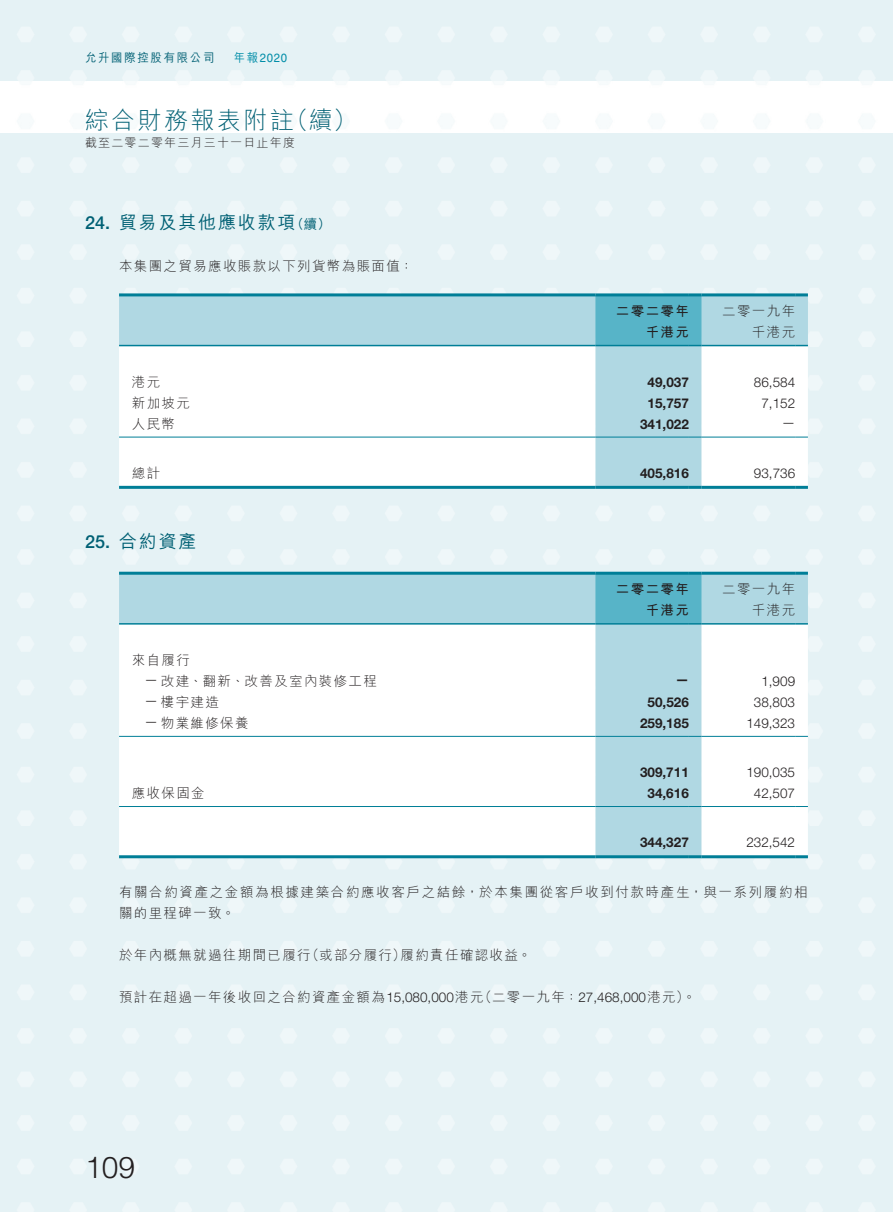
<style>
.page{position:relative;width:893px;height:1212px;background:#fff}
.page>*{position:absolute;margin:0;border:0;box-sizing:border-box;transform-origin:0 0}
.t1{font:300 30px "Helvetica LT Std";color:#231f20}
.t2{font:300 24px "M Hei HK";letter-spacing:.1em;color:#006074}
.t3{font:500 18px "M Hei HK";letter-spacing:.1em;color:#006074}
.t4{font:500 18px "Helvetica Neue LT Std";color:#006074}
.t5{font:300 13.5px "M Hei HK";letter-spacing:.1em;color:#231f20}
.t6{font:700 13.5px "Helvetica Neue LT Std";color:#231f20}
.t7{font:300 13.5px "Helvetica Neue LT Std";color:#231f20}
.t8{font:300 13.5px/21px "M Hei HK";letter-spacing:.12em;color:#231f20}
.t9{font:700 13.5px "M Hei HK";letter-spacing:.1em;color:#231f20}
.t10{font:500 13.5px "M Hei HK";color:#006074}
.t11{font:300 12px "M Hei HK";letter-spacing:.1em;color:#231f20}
.t12{font:500 12px "M Hei HK";letter-spacing:.15em;color:#006074;scale:.95 1}
.t13{font:12px "Helvetica LT Std";color:#008da8;scale:.95 1}
.s1{font-family:"M Hei HK";font-weight:500}
.s2{font-family:"Helvetica Neue LT Std"}
</style>
<div class="page">
<hr style="left:892px;top:0;width:1px;height:1212px;background:#e5f2f5">
<hr style="left:892px;top:81px;width:1px;height:51px;background:#fff">
<div style="left:119px;top:296px;width:689px;height:49px;background:#b0d8e3"></div>
<svg style="left:119px;top:346px;width:689px;height:140px"></svg>
<svg style="left:795px;top:437px;width:13px;height:1px"></svg>
<hr style="left:119px;top:437px;width:476px;height:1px;background:#007e97">
<hr style="left:595px;top:437px;width:94px;height:1px;background:#007e97">
<svg style="left:689px;top:437px;width:13px;height:1px"></svg>
<hr style="left:702px;top:437px;width:93px;height:1px;background:#007e97">
<hr style="left:119px;top:345px;width:476px;height:1px;background:#007e97">
<hr style="left:702px;top:345px;width:93px;height:1px;background:#007e97">
<svg style="left:795px;top:345px;width:13px;height:1px"></svg>
<hr style="left:119px;top:486px;width:476px;height:3px;background:#007e97">
<hr style="left:595px;top:486px;width:94px;height:3px;background:#007e97">
<svg style="left:689px;top:486px;width:13px;height:3px"></svg>
<hr style="left:702px;top:486px;width:93px;height:3px;background:#007e97">
<svg style="left:795px;top:486px;width:13px;height:3px"></svg>
<hr style="left:119px;top:293px;width:476px;height:3px;background:#007e97">
<svg style="left:595px;top:293px;width:107px;height:53px;background:#52b0c4"></svg>
<hr style="left:702px;top:293px;width:93px;height:3px;background:#007e97">
<svg style="left:795px;top:293px;width:13px;height:3px"></svg>
<div style="left:119px;top:575px;width:689px;height:48px;background:#b0d8e3"></div>
<svg style="left:119px;top:625px;width:689px;height:230px"></svg>
<svg style="left:795px;top:736px;width:13px;height:1px"></svg>
<svg style="left:795px;top:806px;width:13px;height:1px"></svg>
<hr style="left:119px;top:736px;width:476px;height:1px;background:#007e97">
<hr style="left:595px;top:736px;width:94px;height:1px;background:#007e97">
<svg style="left:689px;top:736px;width:13px;height:1px"></svg>
<hr style="left:702px;top:736px;width:93px;height:1px;background:#007e97">
<hr style="left:119px;top:806px;width:476px;height:1px;background:#007e97">
<hr style="left:595px;top:806px;width:94px;height:1px;background:#007e97">
<svg style="left:689px;top:806px;width:13px;height:1px"></svg>
<hr style="left:702px;top:806px;width:93px;height:1px;background:#007e97">
<hr style="left:119px;top:623px;width:476px;height:2px;background:#007e97">
<hr style="left:702px;top:623px;width:93px;height:2px;background:#007e97">
<svg style="left:795px;top:623px;width:13px;height:2px"></svg>
<hr style="left:119px;top:855px;width:476px;height:3px;background:#007e97">
<hr style="left:595px;top:855px;width:94px;height:3px;background:#007e97">
<svg style="left:689px;top:855px;width:13px;height:3px"></svg>
<hr style="left:702px;top:855px;width:93px;height:3px;background:#007e97">
<svg style="left:795px;top:855px;width:13px;height:3px"></svg>
<hr style="left:119px;top:572px;width:476px;height:3px;background:#007e97">
<svg style="left:595px;top:572px;width:107px;height:53px;background:#51b0c4"></svg>
<hr style="left:702px;top:572px;width:93px;height:3px;background:#007e97">
<svg style="left:795px;top:572px;width:13px;height:3px"></svg>
<p class="t12" style="left:85px;top:49px;width:138px">允升國際控股有限公司</p>
<p class="t13" style="left:234px;top:50px;width:58px"><span class="s1">年報</span>2020</p>
<h2 class="t2" style="left:285px;top:108px;width:74px">（續(</h2>
<h2 class="t2" style="left:85px;top:108px;width:210px">綜合財務報表附註</h2>
<p class="t11" style="left:85px;top:136px;width:212px">截至二零二零年三月三十一日止年度</p>
<h3 class="t4" style="left:85px;top:212px;width:27px">24.</h3>
<h3 class="t3" style="left:119px;top:209px;width:178px">貿易及其他應收款項</h3>
<p class="t10" style="left:290px;top:214px;width:42px">（續(</p>
<p class="t5" style="left:119px;top:259px;width:296px">本集團之貿易應收賬款以下列貨幣為賬面值：</p>
<p class="t5" style="left:132px;top:375px;width:30px">港元</p>
<p class="t5" style="left:132px;top:396px;width:60px">新加坡元</p>
<p class="t5" style="left:132px;top:417px;width:45px">人民幣</p>
<p class="t5" style="left:132px;top:466px;width:30px">總計</p>
<p class="t9" style="left:616px;top:301px;width:74px">二零二零年</p>
<p class="t5" style="left:722px;top:304px;width:74px">二零一九年</p>
<p class="t9" style="left:646px;top:322px;width:45px">千港元</p>
<p class="t5" style="left:752px;top:325px;width:45px">千港元</p>
<p class="t6" style="left:648px;top:373px;width:43px">49,037</p>
<p class="t7" style="left:754px;top:374px;width:43px">86,584</p>
<p class="t6" style="left:648px;top:394px;width:43px">15,757</p>
<p class="t7" style="left:761px;top:395px;width:35px">7,152</p>
<p class="t6" style="left:640px;top:415px;width:50px">341,022</p>
<p class="t7" style="left:782px;top:413px;width:15px">—</p>
<p class="t6" style="left:640px;top:465px;width:50px">405,816</p>
<p class="t7" style="left:754px;top:465px;width:43px">93,736</p>
<h3 class="t4" style="left:85px;top:531px;width:27px">25.</h3>
<h3 class="t3" style="left:119px;top:529px;width:79px">合約資產</h3>
<p class="t9" style="left:616px;top:579px;width:74px">二零二零年</p>
<p class="t9" style="left:646px;top:600px;width:45px">千港元</p>
<p class="t5" style="left:722px;top:582px;width:74px">二零一九年</p>
<p class="t5" style="left:752px;top:603px;width:45px">千港元</p>
<p class="t5" style="left:132px;top:653px;width:60px">來自履行</p>
<p class="t5" style="left:161px;top:674px;width:217px">改建、翻新、改善及室內裝修工程</p>
<p class="t7" style="left:145px;top:671px;width:15px">—</p>
<p class="t6" style="left:675px;top:671px;width:15px">—</p>
<p class="t7" style="left:761px;top:673px;width:35px">1,909</p>
<p class="t5" style="left:161px;top:695px;width:60px">樓宇建造</p>
<p class="t7" style="left:145px;top:692px;width:15px">—</p>
<p class="t6" style="left:648px;top:694px;width:43px">50,526</p>
<p class="t7" style="left:754px;top:694px;width:43px">38,803</p>
<p class="t5" style="left:161px;top:716px;width:89px">物業維修保養</p>
<p class="t7" style="left:145px;top:713px;width:15px">—</p>
<p class="t6" style="left:640px;top:715px;width:50px">259,185</p>
<p class="t7" style="left:746px;top:715px;width:50px">149,323</p>
<p class="t6" style="left:640px;top:764px;width:50px">309,711</p>
<p class="t7" style="left:746px;top:764px;width:50px">190,035</p>
<p class="t5" style="left:132px;top:786px;width:74px">應收保固金</p>
<p class="t6" style="left:647px;top:785px;width:43px">34,616</p>
<p class="t7" style="left:754px;top:785px;width:43px">42,507</p>
<p class="t6" style="left:640px;top:834px;width:50px">344,327</p>
<p class="t8" style="left:119px;top:881px;width:690px">有關合約資產之金額為根據建築合約應收客戶之結餘，於本集團從客戶收到付款時產生，與一系列履約相關的里程碑一致。</p>
<p class="t5" style="left:400px;top:948px;width:132px">履約責任確認收益。</p>
<p class="t7" style="left:746px;top:834px;width:50px">232,542</p>
<p class="t5" style="left:306px;top:948px;width:101px">（或部分履行）</p>
<p class="t5" style="left:119px;top:948px;width:193px">於年內概無就過往期間已履行</p>
<p class="t5" style="left:479px;top:990px;width:219px">（二零一九年：<span class="s2">27,468,000</span>港元。(</p>
<p class="t5" style="left:119px;top:990px;width:366px">預計在超過一年後收回之合約資產金額為<span class="s2">15,080,000</span>港元</p>
<h1 class="t1" style="left:85px;top:1148px;width:52px">109</h1>
</div>
